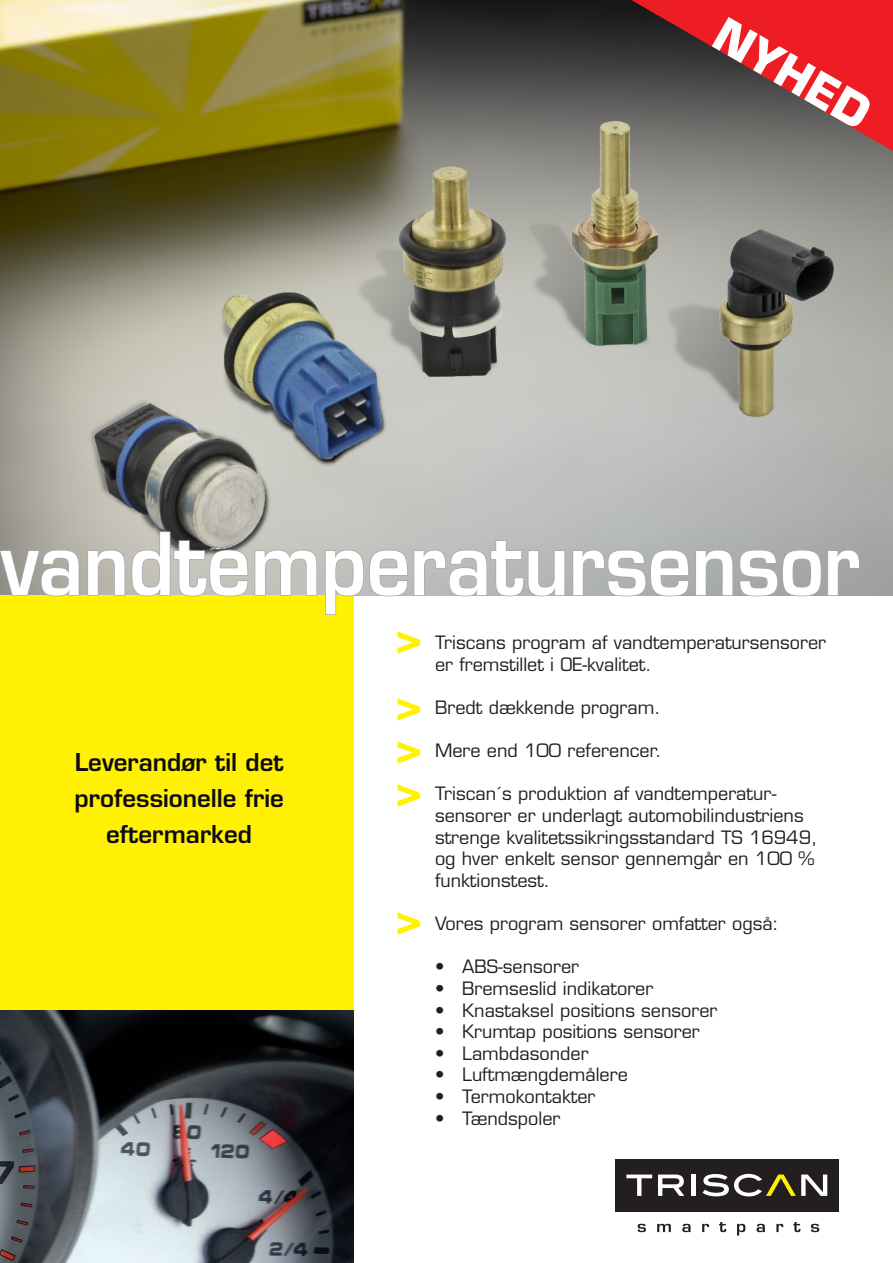
<style>
.page{position:relative;width:893px;height:1263px;background:#fff}
.page>*{position:absolute;margin:0;border:0;box-sizing:border-box;transform-origin:0 0}
.t1{font:600 84px "Eurostile LT Std";color:#fff;scale:.91 1}
.Normal{font:700 45px "Eurostile LT Std";color:#fff101}
.t2{font:700 45px "Eurostile LT Std";color:#fff}
.Yellow_box_statement{font:600 24px "Eurostile LT Std";color:#0d0a11}
.t3{font:18px/21.6px "Eurostile LT Std";color:#231f20}
</style>
<div class="page">
<div style="left:616px;top:1159px;width:223px;height:52px;background:#231f20"></div>
<svg style="left:626px;top:1174px;width:26px;height:22px"></svg>
<svg style="left:658px;top:1174px;width:26px;height:22px"></svg>
<hr style="left:692px;top:1174px;width:4px;height:22px;background:#fff">
<svg style="left:702px;top:1174px;width:125px;height:22px"></svg>
<svg style="left:638px;top:1224px;width:8px;height:8px"></svg>
<svg style="left:657px;top:1224px;width:14px;height:8px"></svg>
<svg style="left:682px;top:1224px;width:9px;height:8px"></svg>
<svg style="left:702px;top:1224px;width:7px;height:8px"></svg>
<svg style="left:719px;top:1222px;width:7px;height:10px"></svg>
<svg style="left:737px;top:1224px;width:8px;height:11px"></svg>
<svg style="left:756px;top:1224px;width:9px;height:8px"></svg>
<svg style="left:776px;top:1224px;width:7px;height:8px"></svg>
<svg style="left:793px;top:1222px;width:8px;height:10px"></svg>
<svg style="left:811px;top:1224px;width:8px;height:8px"></svg>
<img style="left:0;top:0;width:893px;height:595px">
<div style="left:0;top:595px;width:353px;height:668px;background:#fff101"></div>
<img style="left:0;top:1011px;width:353px;height:252px">
<svg style="left:0;top:549px;width:80px;height:48px;background:#a6a396"></svg>
<svg style="left:87px;top:531px;width:231px;height:66px;background:#b7b6ab"></svg>
<svg style="left:324px;top:539px;width:242px;height:77px"></svg>
<svg style="left:572px;top:549px;width:288px;height:48px;background:#aaadad"></svg>
<svg style="left:631px;top:0;width:262px;height:151px;background:#a2393b"></svg>
<p class="t2" style="left:731px;top:6px;width:173px;rotate:30deg">NYHED</p>
<p class="t1" style="left:1px;top:512px;width:946px">vandtemperatursensor</p>
<p class="t3" style="left:435px;top:632px;width:393px">Triscans program af vandtemperatursensorer er fremstillet i OE-kvalitet.</p>
<p class="t3" style="left:435px;top:697px;width:227px">Bredt dækkende program.</p>
<p class="t3" style="left:435px;top:740px;width:228px">Mere end 100 referencer.</p>
<p class="t3" style="left:435px;top:783px;width:384px">Triscan´s produktion af vandtemperatur&shy;sensorer er underlagt automobilindustriens strenge kvalitetssikringsstandard TS 16949, og hver enkelt sensor gennemgår en 100 % funktionstest.</p>
<p class="t3" style="left:435px;top:913px;width:345px">Vores program sensorer omfatter også:</p>
<p class="t3" style="left:435px;top:956px;width:146px">• ABS-sensorer</p>
<p class="t3" style="left:435px;top:978px;width:220px">• Bremseslid indikatorer</p>
<p class="t3" style="left:435px;top:999px;width:284px">• Knastaksel positions sensorer</p>
<p class="t3" style="left:435px;top:1021px;width:266px">• Krumtap positions sensorer</p>
<p class="t3" style="left:435px;top:1042px;width:155px">• Lambdasonder</p>
<p class="t3" style="left:435px;top:1064px;width:194px">• Luftmængdemålere</p>
<p class="t3" style="left:435px;top:1086px;width:162px">• Termokontakter</p>
<p class="t3" style="left:435px;top:1107px;width:127px">• Tændspoler</p>
<p class="Normal" style="left:395px;top:610px;width:28px">&gt;</p>
<p class="Normal" style="left:395px;top:677px;width:28px">&gt;</p>
<p class="Normal" style="left:395px;top:720px;width:28px">&gt;</p>
<p class="Normal" style="left:395px;top:763px;width:28px">&gt;</p>
<p class="Yellow_box_statement" style="left:75px;top:747px;width:210px">Leverandør til det</p>
<p class="Yellow_box_statement" style="left:74px;top:783px;width:211px">professionelle frie</p>
<p class="Yellow_box_statement" style="left:106px;top:819px;width:147px">eftermarked</p>
<p class="Normal" style="left:395px;top:892px;width:28px">&gt;</p>
</div>
